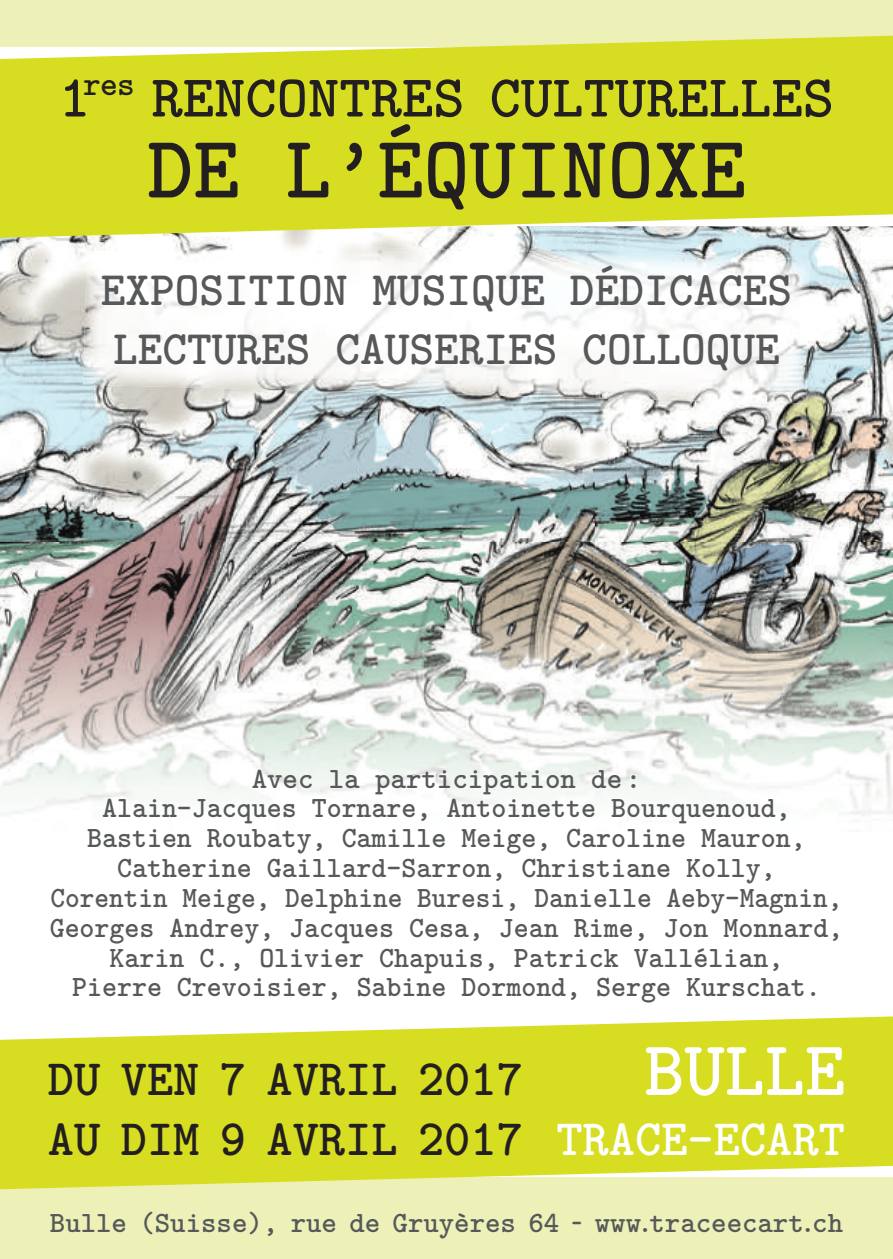
<style>
.page{position:relative;width:893px;height:1259px;background:#fff}
.page>*{position:absolute;margin:0;border:0;box-sizing:border-box;transform-origin:0 0}
.t1{font:700 89.4px "LM Mono Lt 10";color:#231f20}
.t2{font:700 78px "LM Mono Lt 10";color:#fff}
.t3{font:700 59.7px "LM Mono Lt 10";color:#231f20}
.t4{font:700 51px "LM Mono Lt 10";color:#231f20}
.t5{font:700 48px/59.7px "LM Mono Lt 10";color:#57585a}
.t6{font:700 29.4px/29.7px "LM Mono Lt 10";color:#57585a;text-align:center}
.s1{color:#fff}
</style>
<div class="page">
<div style="left:0;top:1177px;width:893px;height:82px;background:#edf1b7"></div>
<img style="left:0;top:238px;width:893px;height:578px">
<div style="left:0;top:0;width:893px;height:47px;background:#edf1b7"></div>
<svg style="left:0;top:36px;width:893px;height:202px;background:#d9df36"></svg>
<svg style="left:0;top:1016px;width:893px;height:173px;background:#dbe13b"></svg>
<img style="left:83px;top:240px;width:520px;height:158px">
<img style="left:602px;top:254px;width:208px;height:149px">
<h3 class="t3" style="left:59px;top:54px;width:777px">1<sup>res</sup> RENCONTRES CULTURELLES</h3>
<h1 class="t1" style="left:147px;top:105px;width:600px">DE L’ÉQUINOXE</h1>
<h3 class="t5" style="left:101px;top:257px;width:693px">EXPOSITION MUSIQUE DÉDICACES<br>LECTURES CAUSERIES COLLOQUE</h3>
<p class="t6" style="left:50px;top:762px;width:795px">Avec la participation de :<br>Alain-Jacques Tornare, Antoinette Bourquenoud, Bastien Roubaty, Camille Meige, Caroline Mauron, Catherine Gaillard-Sarron, Christiane Kolly,<br>Corentin Meige, Delphine Buresi, Danielle Aeby-Magnin, Georges Andrey, Jacques Cesa, Jean Rime, Jon Monnard, Karin C., Olivier Chapuis, Patrick Vallélian,<br>Pierre Crevoisier, Sabine Dormond, Serge Kurschat.</p>
<h2 class="t2" style="left:644px;top:1014px;width:202px">BULLE</h2>
<h3 class="t4" style="left:48px;top:1101px;width:799px">AU DIM 9 AVRIL 2017 <span class="s1">TRACE-ECART</span></h3>
<h3 class="t4" style="left:48px;top:1042px;width:476px">DU VEN 7 AVRIL 2017</h3>
<p class="t6" style="left:50px;top:1206px;width:795px">Bulle (Suisse), rue de Gruyères 64 - www.traceecart.ch</p>
</div>
